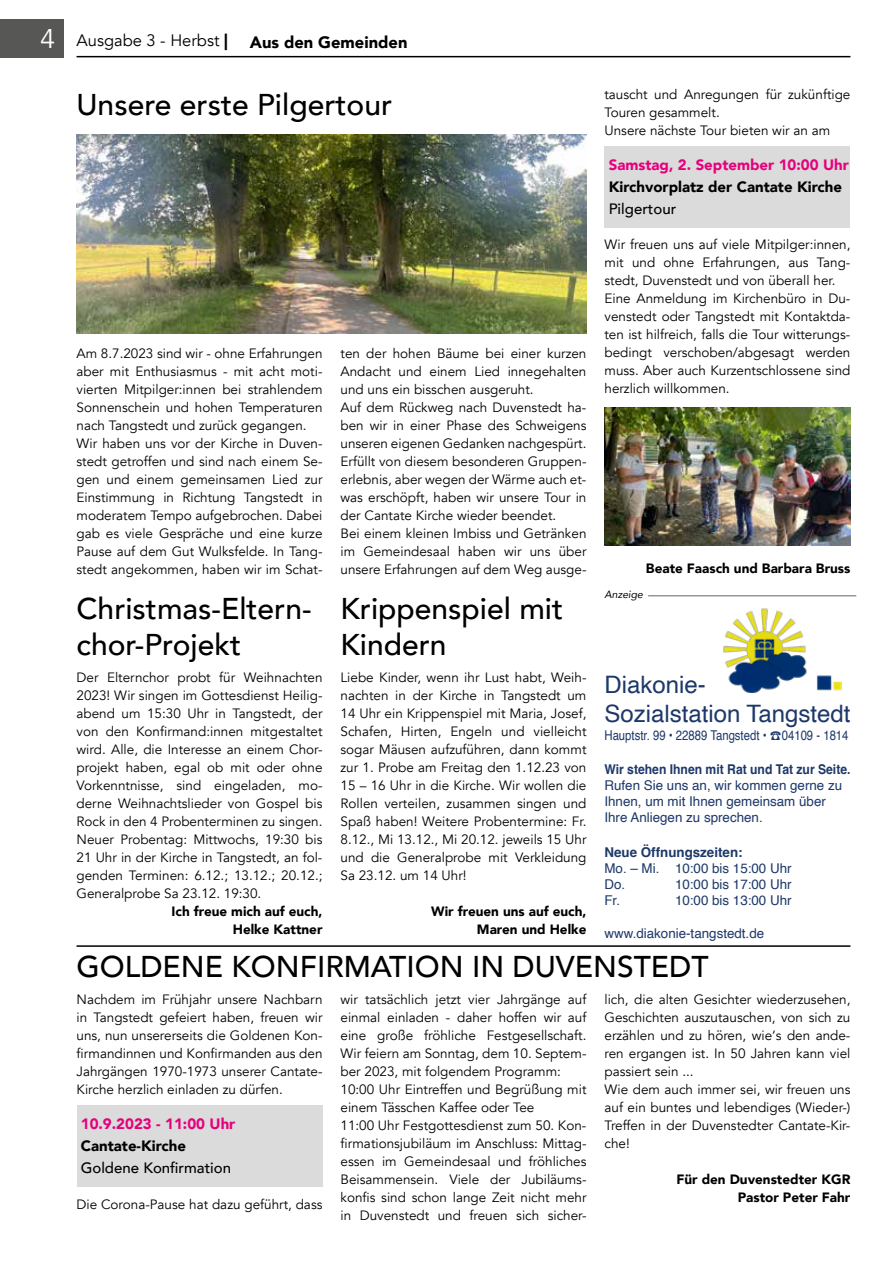
<style>
.page{position:relative;width:893px;height:1263px;background:#fff}
.page>*{position:absolute;margin:0;border:0;box-sizing:border-box;transform-origin:0 0}
.t1{font:500 30px/36px "Avenir";color:#000}
.t2{font:24px/28.8px "Helvetica";color:#1d3869}
.t3{font:16.5px "Avenir";color:#000}
.t4{font:900 16.5px "Avenir";color:#000}
.t5{font:900 15px "Avenir";color:#e6007d}
.t6{font:900 15px "Avenir";color:#000}
.t7{font:500 15px "Avenir";color:#000}
.t8{font:13.5px/18px "Avenir";color:#000}
.t9{font:13.5px/16.2px "Helvetica";color:#1d3869}
.t10{font:900 13.5px/18px "Avenir";color:#000;text-align:right}
.t11{font:13.5px "Helvetica";color:#1d3869;scale:.84 1}
.t12{font:700 13.5px "Helvetica";color:#1d3869;scale:.9 1}
.t13{font:700 13.5px "Helvetica";color:#1d3869}
.t14{font:italic 10.5px "Avenir";color:#000}
.s1{font-size:27px;color:#fff}
.s2{font-weight:900}
</style>
<div class="page">
<div style="left:0;top:19px;width:64px;height:38px;background:#575756"></div>
<hr style="left:77px;top:56px;width:773px;height:1px;background:#000">
<div style="left:604px;top:146px;width:246px;height:33px;background:#dbdbdb"></div>
<div style="left:604px;top:177px;width:246px;height:25px;background:#dbdbdb"></div>
<div style="left:604px;top:199px;width:246px;height:28px;background:#dbdbdb"></div>
<img style="left:77px;top:134px;width:509px;height:200px">
<img style="left:604px;top:407px;width:246px;height:138px">
<div style="left:77px;top:1105px;width:245px;height:34px;background:#dbdbdb"></div>
<div style="left:77px;top:1136px;width:245px;height:25px;background:#dbdbdb"></div>
<div style="left:77px;top:1158px;width:245px;height:29px;background:#dbdbdb"></div>
<img style="left:723px;top:608px;width:119px;height:85px">
<hr style="left:648px;top:595px;width:208px;height:1px;background:#646363">
<hr style="left:77px;top:945px;width:773px;height:2px;background:#000">
<p class="t3" style="left:40px;top:31px;width:189px"><span class="s1">4</span> Ausgabe 3 - Herbst <span class="s2">|</span></p>
<p class="t4" style="left:250px;top:28px;width:159px">Aus den Gemeinden</p>
<h1 class="t1" style="left:77px;top:85px;width:317px">Unsere erste Pilgertour</h1>
<p class="t8" style="left:77px;top:344px;width:247px">Am 8.7.2023 sind wir - ohne Erfahrungen aber mit Enthusiasmus - mit acht moti&shy;vierten Mitpilger:innen bei strahlendem Sonnenschein und hohen Temperaturen nach Tangstedt und zurück gegangen.<br>Wir haben uns vor der Kirche in Duven&shy;stedt getroffen und sind nach einem Se&shy;gen und einem gemeinsamen Lied zur Einstimmung in Richtung Tangstedt in moderatem Tempo aufgebrochen. Dabei gab es viele Gespräche und eine kurze Pause auf dem Gut Wulksfelde. In Tang&shy;stedt angekommen, haben wir im Schat-</p>
<p class="t8" style="left:340px;top:344px;width:247px">ten der hohen Bäume bei einer kurzen Andacht und einem Lied innegehalten und uns ein bisschen ausgeruht.<br>Auf dem Rückweg nach Duvenstedt ha&shy;ben wir in einer Phase des Schweigens unseren eigenen Gedanken nachgespürt.<br>Erfüllt von diesem besonderen Gruppen&shy;erlebnis, aber wegen der Wärme auch et&shy;was erschöpft, haben wir unsere Tour in der Cantate Kirche wieder beendet.<br>Bei einem kleinen Imbiss und Getränken im Gemeindesaal haben wir uns über unsere Erfahrungen auf dem Weg ausge-</p>
<p class="t8" style="left:604px;top:85px;width:247px">tauscht und Anregungen für zukünftige<br>Touren gesammelt.<br>Unsere nächste Tour bieten wir an am</p>
<p class="t5" style="left:609px;top:151px;width:242px">Samstag, 2. September 10:00 Uhr</p>
<p class="t6" style="left:609px;top:174px;width:235px">Kirchvorplatz der Cantate Kirche</p>
<p class="t7" style="left:609px;top:196px;width:69px">Pilgertour</p>
<p class="t8" style="left:604px;top:236px;width:247px">Wir freuen uns auf viele Mitpilger:innen, mit und ohne Erfahrungen, aus Tang&shy;stedt, Duvenstedt und von überall her.<br>Eine Anmeldung im Kirchenbüro in Du&shy;venstedt oder Tangstedt mit Kontaktda&shy;ten ist hilfreich, falls die Tour witterungs&shy;bedingt verschoben/abgesagt werden muss. Aber auch Kurzentschlossene sind herzlich willkommen.</p>
<p class="t10" style="left:646px;top:559px;width:206px">Beate Faasch und Barbara Bruss</p>
<p class="t14" style="left:604px;top:588px;width:40px">Anzeige</p>
<h1 class="t1" style="left:77px;top:589px;width:237px">Christmas-Eltern&shy;chor-Projekt</h1>
<p class="t8" style="left:77px;top:668px;width:247px;text-align:justify">Der Elternchor probt für Weihnachten 2023! Wir singen im Gottesdienst Heilig&shy;abend um 15:30 Uhr in Tangstedt, der von den Konfirmand:innen mitgestaltet wird. Alle, die Interesse an einem Chor&shy;projekt haben, egal ob mit oder ohne Vorkenntnisse, sind eingeladen, mo&shy;derne Weihnachtslieder von Gospel bis Rock in den 4 Probenterminen zu singen.<br>Neuer Probentag: Mittwochs, 19:30 bis 21 Uhr in der Kirche in Tangstedt, an fol&shy;genden Terminen: 6.12.; 13.12.; 20.12.; Generalprobe Sa 23.12. 19:30.</p>
<p class="t10" style="left:172px;top:901px;width:152px">Ich freue mich auf euch,<br>Helke Kattner</p>
<h1 class="t1" style="left:340px;top:589px;width:224px">Krippenspiel mit<br>Kindern</h1>
<p class="t8" style="left:340px;top:668px;width:247px;text-align:justify">Liebe Kinder, wenn ihr Lust habt, Weih&shy;nachten in der Kirche in Tangstedt um 14 Uhr ein Krippenspiel mit Maria, Josef, Schafen, Hirten, Engeln und vielleicht sogar Mäusen aufzuführen, dann kommt zur 1. Probe am Freitag den 1.12.23 von 15 – 16 Uhr in die Kirche. Wir wollen die Rollen verteilen, zusammen singen und Spaß haben! Weitere Probentermine: Fr.<br>8.12., Mi 13.12., Mi 20.12. jeweils 15 Uhr und die Generalprobe mit Verkleidung Sa 23.12. um 14 Uhr!</p>
<p class="t10" style="left:431px;top:901px;width:157px">Wir freuen uns auf euch,<br>Maren und Helke</p>
<h1 class="t1" style="left:77px;top:947px;width:634px">GOLDENE KONFIRMATION IN DUVENSTEDT</h1>
<p class="t8" style="left:77px;top:990px;width:247px;text-align:justify">Nachdem im Frühjahr unsere Nachbarn in Tangstedt gefeiert haben, freuen wir uns, nun unsererseits die Goldenen Kon&shy;firmandinnen und Konfirmanden aus den Jahrgängen 1970-1973 unserer Cantate-Kirche herzlich einladen zu dürfen.</p>
<p class="t5" style="left:81px;top:1111px;width:156px">10.9.2023 - 11:00 Uhr</p>
<p class="t6" style="left:81px;top:1133px;width:107px">Cantate-Kirche</p>
<p class="t7" style="left:81px;top:1155px;width:152px">Goldene Konfirmation</p>
<p class="t8" style="left:77px;top:1195px;width:247px">Die Corona-Pause hat dazu geführt, dass</p>
<h2 class="t2" style="left:604px;top:671px;width:247px">Diakonie-<br>Sozialstation Tangstedt</h2>
<p class="t11" style="left:604px;top:724px;width:292px">Hauptstr. 99 • 22889 Tangstedt • ☎04109 - 1814</p>
<p class="t12" style="left:604px;top:761px;width:275px">Wir stehen Ihnen mit Rat und Tat zur Seite.</p>
<p class="t9" style="left:604px;top:777px;width:239px">Rufen Sie uns an, wir kommen gerne zu<br>Ihnen, um mit Ihnen gemeinsam über<br>Ihre Anliegen zu sprechen.</p>
<p class="t13" style="left:604px;top:843px;width:140px">Neue Öffnungszeiten:</p>
<p class="t9" style="left:604px;top:860px;width:189px">Mo. – Mi. 10:00 bis 15:00 Uhr<br>Do.</p>
<p class="t9" style="left:675px;top:876px;width:118px">10:00 bis 17:00 Uhr</p>
<p class="t9" style="left:604px;top:893px;width:17px">Fr.</p>
<p class="t9" style="left:675px;top:893px;width:118px">10:00 bis 13:00 Uhr</p>
<p class="t9" style="left:604px;top:925px;width:161px">www.diakonie-tangstedt.de</p>
<p class="t8" style="left:340px;top:990px;width:247px">wir tatsächlich jetzt vier Jahrgänge auf einmal einladen - daher hoffen wir auf eine große fröhliche Festgesellschaft.<br>Wir feiern am Sonntag, dem 10. Septem&shy;ber 2023, mit folgendem Programm:<br>10:00 Uhr Eintreffen und Begrüßung mit einem Tässchen Kaffee oder Tee<br>11:00 Uhr Festgottesdienst zum 50. Kon&shy;firmationsjubiläum im Anschluss: Mittag&shy;essen im Gemeindesaal und fröhliches Beisammensein. Viele der Jubiläums&shy;konfis sind schon lange Zeit nicht mehr in Duvenstedt und freuen sich sicher-</p>
<p class="t8" style="left:604px;top:990px;width:247px">lich, die alten Gesichter wiederzusehen, Geschichten auszutauschen, von sich zu erzählen und zu hören, wie‘s den ande&shy;ren ergangen ist. In 50 Jahren kann viel passiert sein ...<br>Wie dem auch immer sei, wir freuen uns auf ein buntes und lebendiges (Wieder-)<br>Treffen in der Duvenstedter Cantate-Kir&shy;che!</p>
<p class="t10" style="left:676px;top:1170px;width:175px">Für den Duvenstedter KGR<br>Pastor Peter Fahr</p>
</div>
